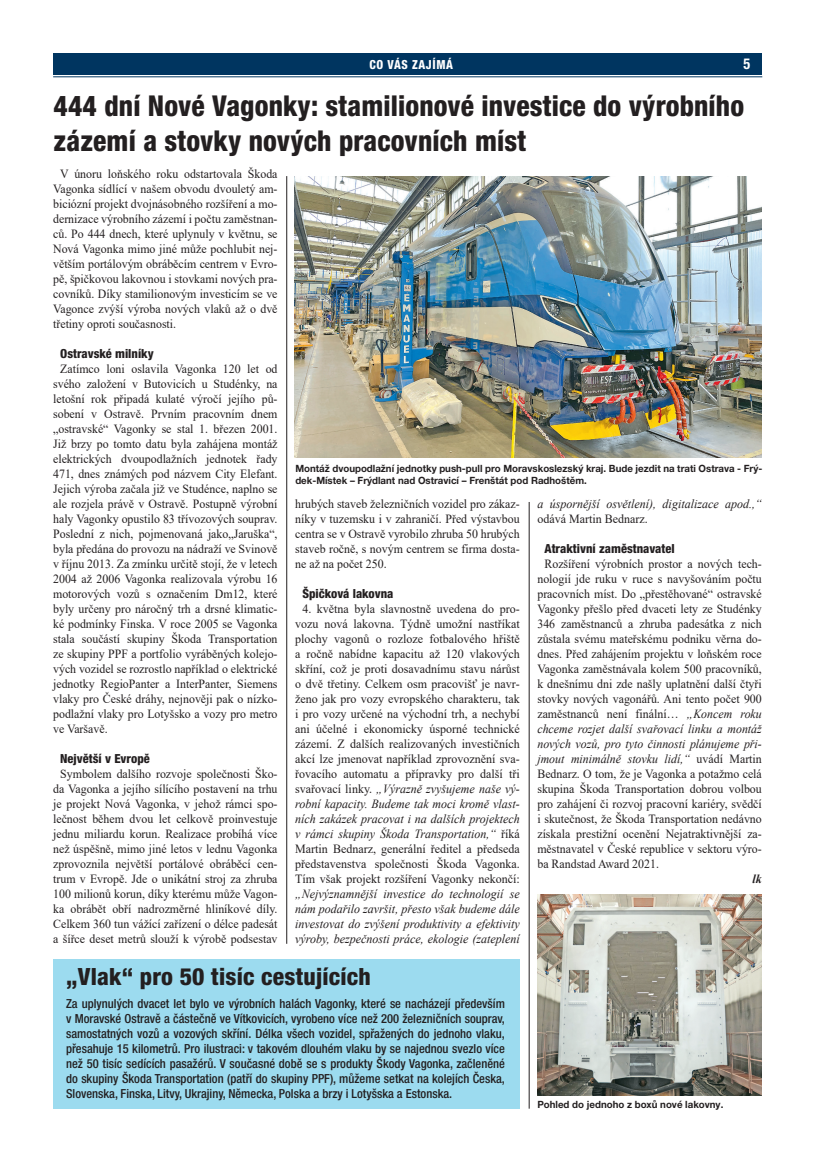
<style>
.page{position:relative;width:815px;height:1170px;background:#fff}
.page>*{position:absolute;margin:0;border:0;box-sizing:border-box;transform-origin:0 0}
.t1{font:800 condensed 28.75px/34.5px "Helvetica Neue LT Pro";letter-spacing:.005em;color:#231f20;scale:.96 1}
.t2{font:800 condensed 23.75px "Helvetica Neue LT Pro";letter-spacing:.01em;color:#231f20}
.t3{font:700 condensed 15px "Helvetica Neue LT Pro";color:#fff;scale:.95 1}
.t4{font:12.5px/15px "Times New Roman";color:#231f20;text-align:justify;scale:.95 1}
.t5{font:12.5px/15px "Times New Roman";color:#231f20;text-align:center;scale:.96 1}
.t6{font:500 condensed 12.5px/15px "Helvetica Neue LT Pro";color:#231f20;text-align:justify}
.t7{font:italic 12.5px/15px "Times New Roman";color:#231f20;text-align:justify;scale:.96 1}
.t8{font:800 condensed 12.5px "Helvetica Neue LT Pro";color:#231f20}
.t9{font:800 condensed 12.5px "Helvetica Neue LT Pro";letter-spacing:.05em;color:#fff;scale:.95 1}
.t10{font:italic 700 12.5px "Times New Roman";color:#231f20;scale:.95 1}
.t11{font:700 10px/12px "Helvetica Neue LT Pro";color:#231f20}
.s1{font-style:italic}
</style>
<div class="page">
<div style="left:53px;top:53px;width:709px;height:21px;background:#003560"></div>
<hr style="left:53px;top:76px;width:709px;height:1px;background:#003560">
<img style="left:295px;top:176px;width:467px;height:281px">
<hr style="left:286px;top:176px;width:1px;height:767px;background:#231f20">
<hr style="left:529px;top:502px;width:1px;height:606px;background:#231f20">
<div style="left:53px;top:958px;width:467px;height:150px;background:#9cdbef"></div>
<img style="left:537px;top:894px;width:225px;height:200px">
<p class="t9" style="left:370px;top:57px;width:89px">CO VÁS ZAJÍMÁ</p>
<p class="t3" style="left:743px;top:55px;width:9px">5</p>
<h1 class="t1" style="left:54px;top:88px;width:721px">444 dní Nové Vagonky: stamilionové investice do výrobního zázemí a stovky nových pracovních míst</h1>
<p class="t4" style="left:53px;top:165px;width:238px;text-indent:7px">V únoru loňského roku odstartovala Škoda Vagonka sídlící v našem obvodu dvouletý am&shy;biciózní projekt dvojnásobného rozšíření a mo&shy;dernizace výrobního zázemí i počtu zaměstnan&shy;ců. Po 444 dnech, které uplynuly v květnu, se Nová Vagonka mimo jiné může pochlubit nej&shy;větším portálovým obráběcím centrem v Evro&shy;pě, špičkovou lakovnou i stovkami nových pra&shy;covníků. Díky stamilionovým investicím se ve Vagonce zvýší výroba nových vlaků až o dvě třetiny oproti současnosti.</p>
<p class="t8" style="left:60px;top:345px;width:95px">Ostravské milníky</p>
<p class="t4" style="left:53px;top:360px;width:238px;text-indent:7px">Zatímco loni oslavila Vagonka 120 let od svého založení v Butovicích u Studénky, na letošní rok připadá kulaté výročí jejího pů&shy;sobení v Ostravě. Prvním pracovním dnem „ostravské“ Vagonky se stal 1. březen 2001.<br>Již brzy po tomto datu byla zahájena montáž elektrických dvoupodlažních jednotek řady 471, dnes známých pod názvem City Elefant.<br>Jejich výroba začala již ve Studénce, naplno se ale rozjela právě v Ostravě. Postupně výrobní haly Vagonky opustilo 83 třívozových souprav.<br>Poslední z nich, pojmenovaná jako„Jaruška“, byla předána do provozu na nádraží ve Svinově v říjnu 2013. Za zmínku určitě stojí, že v letech 2004 až 2006 Vagonka realizovala výrobu 16 motorových vozů s označením Dm12, které byly určeny pro náročný trh a drsné klimatic&shy;ké podmínky Finska. V roce 2005 se Vagonka stala součástí skupiny Škoda Transportation ze skupiny PPF a portfolio vyráběných kolejo&shy;vých vozidel se rozrostlo například o elektrické jednotky RegioPanter a InterPanter, Siemens vlaky pro České dráhy, nejnověji pak o nízko&shy;podlažní vlaky pro Lotyšsko a vozy pro metro ve Varšavě.</p>
<p class="t8" style="left:60px;top:750px;width:91px">Největší v Evropě</p>
<p class="t4" style="left:53px;top:765px;width:238px;text-align:center">Symbolem dalšího rozvoje společnosti Ško&shy;da Vagonka a jejího sílícího postavení na trhu je projekt Nová Vagonka, v jehož rámci spo&shy;lečnost během dvou let celkově proinvestuje jednu miliardu korun. Realizace probíhá více než úspěšně, mimo jiné letos v lednu Vagonka zprovoznila největší portálové obráběcí cen&shy;trum v Evropě. Jde o unikátní stroj za zhruba 100 milionů korun, díky kterému může Vagon&shy;ka obrábět obří nadrozměrné hliníkové díly.<br>Celkem 360 tun vážící zařízení o délce padesát a šířce deset metrů slouží k výrobě podsestav</p>
<p class="t11" style="left:295px;top:462px;width:469px">Montáž dvoupodlažní jednotky push-pull pro Moravskoslezský kraj. Bude jezdit na trati Ostrava - Frý&shy;dek-Místek – Frýdlant nad Ostravicí – Frenštát pod Radhoštěm.</p>
<p class="t7" style="left:537px;top:495px;width:235px">a úspornější osvětlení), digitalizace apod.,“</p>
<p class="t5" style="left:537px;top:510px;width:116px">odává Martin Bednarz.</p>
<p class="t8" style="left:544px;top:540px;width:132px">Atraktivní zaměstnavatel</p>
<p class="t4" style="left:537px;top:555px;width:238px;text-indent:7px">Rozšíření výrobních prostor a nových tech&shy;nologií jde ruku v ruce s navyšováním počtu pracovních míst. Do „přestěhované“ ostravské Vagonky přešlo před dvaceti lety ze Studénky 346 zaměstnanců a zhruba padesátka z nich zůstala svému mateřskému podniku věrna do&shy;dnes. Před zahájením projektu v loňském roce Vagonka zaměstnávala kolem 500 pracovníků, k dnešnímu dni zde našly uplatnění další čtyři stovky nových vagonářů. Ani tento počet 900 zaměstnanců není finální… <span class="s1">„Koncem roku chceme rozjet další svařovací linku a montáž nových vozů, pro tyto činnosti plánujeme při&shy;jmout minimálně stovku lidí,“</span> uvádí Martin Bednarz. O tom, že je Vagonka a potažmo celá skupina Škoda Transportation dobrou volbou pro zahájení či rozvoj pracovní kariéry, svědčí i skutečnost, že Škoda Transportation nedávno získala prestižní ocenění Nejatraktivnější za&shy;městnavatel v České republice v sektoru výro&shy;ba Randstad Award 2021.</p>
<p class="t10" style="left:753px;top:870px;width:11px">lk</p>
<p class="t4" style="left:295px;top:495px;width:238px">hrubých staveb železničních vozidel pro zákaz&shy;níky v tuzemsku i v zahraničí. Před výstavbou centra se v Ostravě vyrobilo zhruba 50 hrubých staveb ročně, s novým centrem se firma dosta&shy;ne až na počet 250.</p>
<p class="t8" style="left:302px;top:585px;width:93px">Špičková lakovna</p>
<p class="t5" style="left:295px;top:600px;width:235px">4. května byla slavnostně uvedena do pro&shy;vozu nová lakovna. Týdně umožní nastříkat plochy vagonů o rozloze fotbalového hřiště a ročně nabídne kapacitu až 120 vlakových skříní, což je proti dosavadnímu stavu nárůst o dvě třetiny. Celkem osm pracovišť je navr&shy;ženo jak pro vozy evropského charakteru, tak i pro vozy určené na východní trh, a nechybí ani účelné i ekonomicky úsporné technické zázemí. Z dalších realizovaných investičních akcí lze jmenovat například zprovoznění sva&shy;řovacího automatu a přípravky pro další tři svařovací linky. <span class="s1">„Výrazně zvyšujeme naše vý&shy;robní kapacity. Budeme tak moci kromě vlast&shy;ních zakázek pracovat i na dalších projektech v rámci skupiny Škoda Transportation,“</span> říká Martin Bednarz, generální ředitel a předseda představenstva společnosti Škoda Vagonka.<br>Tím však projekt rozšíření Vagonky nekončí:</p>
<p class="t7" style="left:295px;top:885px;width:235px">„Nejvýznamnější investice do technologií se nám podařilo završit, přesto však budeme dále investovat do zvýšení produktivity a efektivity výroby, bezpečnosti práce, ekologie (zateplení</p>
<h2 class="t2" style="left:66px;top:962px;width:306px">„Vlak“ pro 50 tisíc cestujících</h2>
<p class="t6" style="left:66px;top:995px;width:440px">Za uplynulých dvacet let bylo ve výrobních halách Vagonky, které se nacházejí především v Moravské Ostravě a částečně ve Vítkovicích, vyrobeno více než 200 železničních souprav, samostatných vozů a vozových skříní. Délka všech vozidel, spřažených do jednoho vlaku, přesahuje 15 kilometrů. Pro ilustraci: v takovém dlouhém vlaku by se najednou svezlo více než 50 tisíc sedících pasažérů. V současné době se s produkty Škody Vagonka, začleněné do skupiny Škoda Transportation (patří do skupiny PPF), můžeme setkat na kolejích Česka, Slovenska, Finska, Litvy, Ukrajiny, Německa, Polska a brzy i Lotyšska a Estonska.</p>
<p class="t11" style="left:537px;top:1097px;width:187px">Pohled do jednoho z boxů nové lakovny.</p>
</div>
